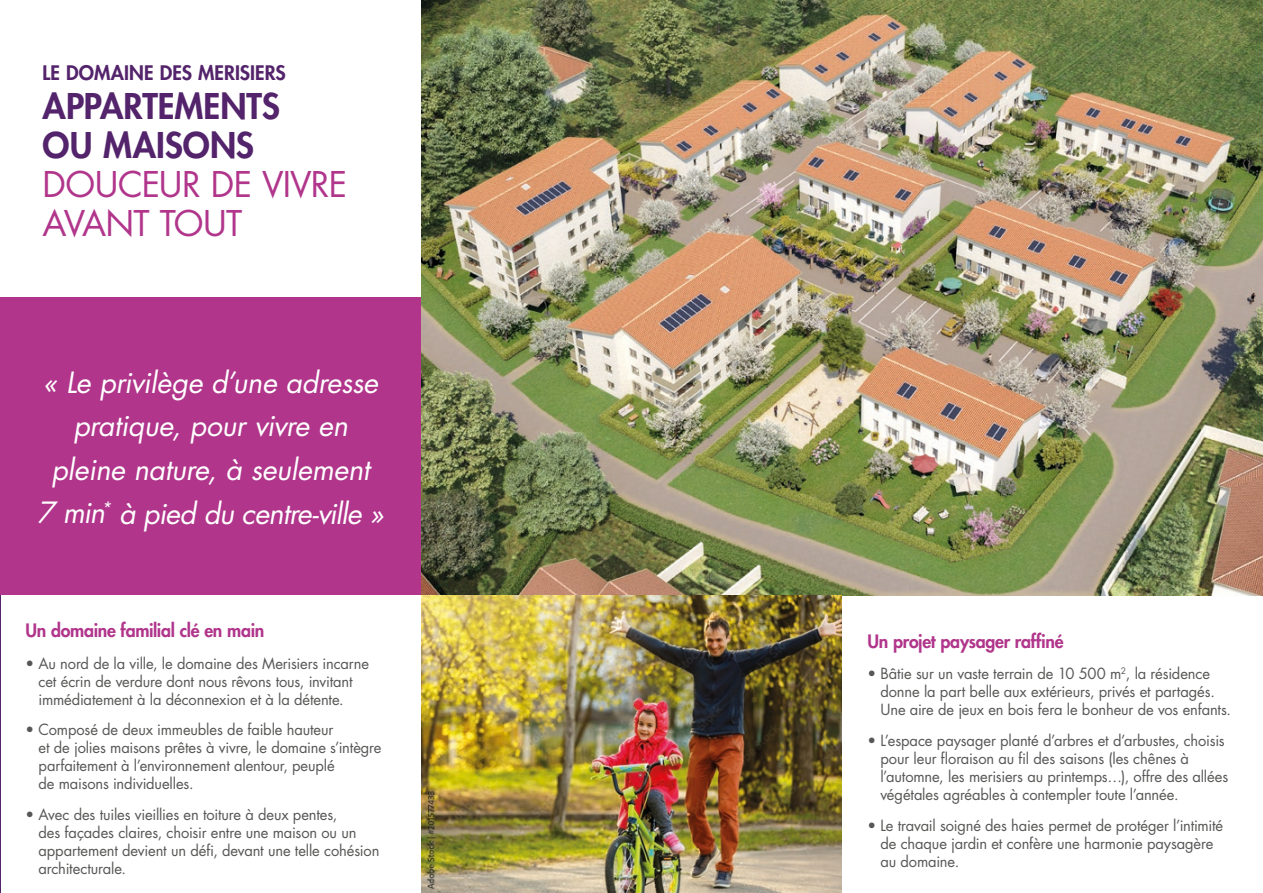
<style>
.page{position:relative;width:1263px;height:893px;background:#fff}
.page>*{position:absolute;margin:0;border:0;box-sizing:border-box;transform-origin:0 0}
.t1{font:34.5px/39px "Futura Std";letter-spacing:-.02em;color:#b0358b}
.t2{font:800 34.5px/39px "Futura Std";color:#53236b}
.t3{font:italic 28.5px/43.5px "Futura Std";letter-spacing:-.01em;color:#fff;text-align:center}
.t4{font:800 19.5px "Futura Std";letter-spacing:.005em;color:#53236b}
.t5{font:800 18px "Futura Std";letter-spacing:-.015em;color:#b0358b}
.t6{font:15px/18px "Futura Std";letter-spacing:-.01em;color:#575756}
</style>
<div class="page">
<img style="left:421px;top:0;width:842px;height:595px">
<div style="left:0;top:298px;width:421px;height:297px;background:#b0358b"></div>
<img style="left:421px;top:595px;width:421px;height:298px">
<h3 class="t4" style="left:43px;top:60px;width:244px">LE DOMAINE DES MERISIERS</h3>
<h1 class="t2" style="left:43px;top:87px;width:239px">APPARTEMENTS<br>OU MAISONS</h1>
<h1 class="t1" style="left:43px;top:165px;width:306px">DOUCEUR DE VIVRE<br>AVANT TOUT</h1>
<h2 class="t3" style="left:37px;top:361px;width:348px">« Le privilège d’une adresse pratique, pour vivre en pleine nature, à seulement<br>7 min<sup>*</sup> à pied du centre-ville »</h2>
<p class="t5" style="left:26px;top:619px;width:240px">Un domaine familial clé en main</p>
<p class="t6" style="left:39px;top:654px;width:332px;text-indent:-13px">• Au nord de la ville, le domaine des Merisiers incarne cet écrin de verdure dont nous rêvons tous, invitant immédiatement à la déconnexion et à la détente.</p>
<p class="t6" style="left:39px;top:721px;width:344px;text-indent:-13px">• Composé de deux immeubles de faible hauteur<br>et de jolies maisons prêtes à vivre, le domaine s’intègre parfaitement à l’environnement alentour, peuplé<br>de maisons individuelles.</p>
<p class="t6" style="left:39px;top:806px;width:342px;text-indent:-13px">• Avec des tuiles vieillies en toiture à deux pentes,<br>des façades claires, choisir entre une maison ou un appartement devient un défi, devant une telle cohésion architecturale.</p>
<p class="t5" style="left:867px;top:630px;width:198px">Un projet paysager raffiné</p>
<p class="t6" style="left:880px;top:665px;width:352px;text-indent:-13px">• Bâtie sur un vaste terrain de 10 500 m<sup>2</sup>, la résidence donne la part belle aux extérieurs, privés et partagés.<br>Une aire de jeux en bois fera le bonheur de vos enfants.</p>
<p class="t6" style="left:880px;top:732px;width:349px;text-indent:-13px">• L’espace paysager planté d’arbres et d’arbustes, choisis pour leur floraison au fil des saisons (les chênes à l’automne, les merisiers au printemps…), offre des allées végétales agréables à contempler toute l’année.</p>
<p class="t6" style="left:880px;top:816px;width:344px;text-indent:-13px">• Le travail soigné des haies permet de protéger l’intimité de chaque jardin et confère une harmonie paysagère au domaine.</p>
</div>
